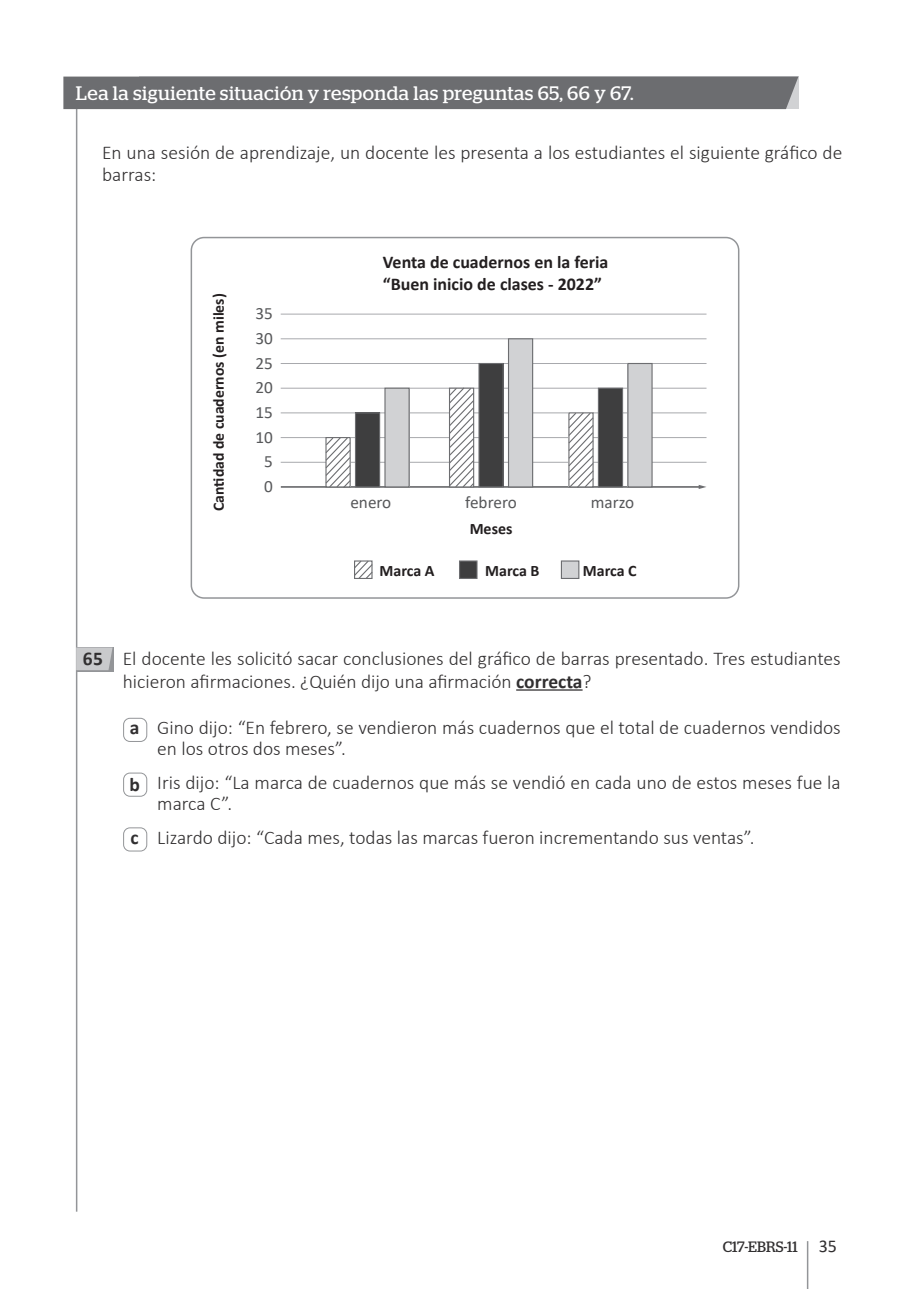
<style>
.page{position:relative;width:919px;height:1289px;background:#fff}
.page>*{position:absolute;margin:0;border:0;box-sizing:border-box;transform-origin:0 0}
.t1{font:300 19.5px/22.5px "Calibri";color:#312f30}
.t2{font:19.5px "Stag";letter-spacing:.025em;color:#fff}
.t3{font:700 18px/21.6px "Calibri";color:#231f20}
.t4{font:17.25px/24.6px "Calibri";color:#57585a;text-align:center}
.t5{font:700 15.9px "Calibri";color:#231f20}
.t6{font:700 15.75px "Calibri";color:#231f20}
.t7{font:15px "Stag";color:#312f30}
.s1{font-weight:700}
.s2{font-family:"Calibri";font-size:18px}
</style>
<div class="page">
<hr style="left:806px;top:1241px;width:2px;height:47px;background:#939598">
<hr style="left:76px;top:104px;width:1px;height:1107px;background:#939598">
<div style="left:63px;top:77px;width:735px;height:32px;background:#6c6d70"></div>
<div style="left:76px;top:647px;width:38px;height:25px;background:#9d9ea1"></div>
<svg style="left:76px;top:647px;width:36px;height:23px"></svg>
<hr style="left:516px;top:689px;width:66px;height:1px;background:#312f30">
<div style="left:123px;top:718px;width:24px;height:23px;border:1px solid #939598;border-radius:6px"></div>
<div style="left:123px;top:772px;width:24px;height:24px;border:1px solid #939598;border-radius:6px"></div>
<div style="left:123px;top:827px;width:24px;height:24px;border:1px solid #939598;border-radius:6px"></div>
<hr style="left:281px;top:462px;width:425px;height:1px;background:#a8a9ad">
<hr style="left:281px;top:437px;width:425px;height:1px;background:#a8a9ad">
<hr style="left:281px;top:412px;width:425px;height:1px;background:#a8a9ad">
<hr style="left:281px;top:388px;width:425px;height:1px;background:#a8a9ad">
<hr style="left:281px;top:363px;width:425px;height:1px;background:#a8a9ad">
<hr style="left:281px;top:338px;width:425px;height:1px;background:#a8a9ad">
<hr style="left:281px;top:314px;width:425px;height:1px;background:#a8a9ad">
<hr style="left:281px;top:486px;width:419px;height:2px;background:#6c6d70">
<svg style="left:698px;top:485px;width:8px;height:4px"></svg>
<div style="left:355px;top:413px;width:24px;height:74px;background:#3e3e3f"></div>
<div style="left:355px;top:412px;width:25px;height:75px;border:1px solid #6c6d70"></div>
<div style="left:385px;top:388px;width:24px;height:99px;background:#d1d2d4"></div>
<div style="left:384px;top:387px;width:25px;height:100px;border:1px solid #6c6d70"></div>
<div style="left:479px;top:363px;width:24px;height:124px;background:#3e3e3f"></div>
<div style="left:478px;top:363px;width:25px;height:124px;border:1px solid #6c6d70"></div>
<div style="left:508px;top:339px;width:24px;height:148px;background:#d1d2d4"></div>
<div style="left:508px;top:338px;width:25px;height:149px;border:1px solid #6c6d70"></div>
<div style="left:598px;top:388px;width:24px;height:99px;background:#3e3e3f"></div>
<div style="left:597px;top:387px;width:26px;height:100px;border:1px solid #6c6d70"></div>
<div style="left:628px;top:363px;width:24px;height:124px;background:#d1d2d4"></div>
<div style="left:627px;top:363px;width:25px;height:124px;border:1px solid #6c6d70"></div>
<div style="left:459px;top:561px;width:18px;height:17px;background:#3e3e3f"></div>
<div style="left:459px;top:560px;width:18px;height:19px;border:1px solid #6c6d70"></div>
<div style="left:561px;top:561px;width:17px;height:17px;background:#d1d2d4"></div>
<div style="left:561px;top:560px;width:18px;height:19px;border:1px solid #6c6d70"></div>
<svg style="left:324px;top:437px;width:28px;height:51px"></svg>
<svg style="left:354px;top:560px;width:19px;height:19px"></svg>
<svg style="left:567px;top:412px;width:28px;height:76px"></svg>
<svg style="left:448px;top:387px;width:27px;height:101px"></svg>
<div style="left:190px;top:237px;width:549px;height:361px;border:2px solid #939598;border-radius:13px"></div>
<p class="t2" style="left:76px;top:82px;width:559px">Lea la siguiente situación y responda las preguntas 65, 66 y 67.</p>
<p class="t1" style="left:102px;top:141px;width:741px">En una sesión de aprendizaje, un docente les presenta a los estudiantes el siguiente gráfico de barras:</p>
<p class="t6" style="left:207px;top:511px;width:219px;rotate:-90deg">Can dad de cuadernos (en miles)</p>
<p class="t4" style="left:255px;top:301px;width:19px">35<br>30<br>25<br>20<br>15<br>10<br>5<br>0</p>
<p class="t3" style="left:383px;top:251px;width:227px">Venta de cuadernos en la feria “Buen inicio de clases - 2022”</p>
<p class="t4" style="left:350px;top:489px;width:42px">enero</p>
<p class="t4" style="left:465px;top:489px;width:53px">febrero</p>
<p class="t4" style="left:590px;top:489px;width:45px">marzo</p>
<p class="t5" style="left:469px;top:518px;width:44px">Meses</p>
<p class="t5" style="left:379px;top:559px;width:57px">Marca A</p>
<p class="t5" style="left:485px;top:559px;width:56px">Marca B</p>
<p class="t5" style="left:583px;top:559px;width:55px">Marca C</p>
<p class="t1" style="left:123px;top:647px;width:719px;text-indent:-40px"><span class="s1">65</span> El docente les solicitó sacar conclusiones del gráfico de barras presentado. Tres estudiantes hicieron afirmaciones. ¿Quién dijo una afirmación <span class="s1">correcta</span>?</p>
<p class="t1" style="left:157px;top:717px;width:685px;line-height:21px;text-indent:-27px"><span class="s1">a</span> Gino dijo: “En febrero, se vendieron más cuadernos que el total de cuadernos vendidos en los otros dos meses”.</p>
<p class="t1" style="left:157px;top:772px;width:685px;line-height:21px;text-indent:-28px"><span class="s1">b</span> Iris dijo: “La marca de cuadernos que más se vendió en cada uno de estos meses fue la marca C”.</p>
<p class="t1" style="left:130px;top:826px;width:625px"><span class="s1">c</span> Lizardo dijo: “Cada mes, todas las marcas fueron incrementando sus ventas”.</p>
<p class="t7" style="left:722px;top:1237px;width:116px">C17-EBRS-11 <span class="s2">35</span></p>
</div>
